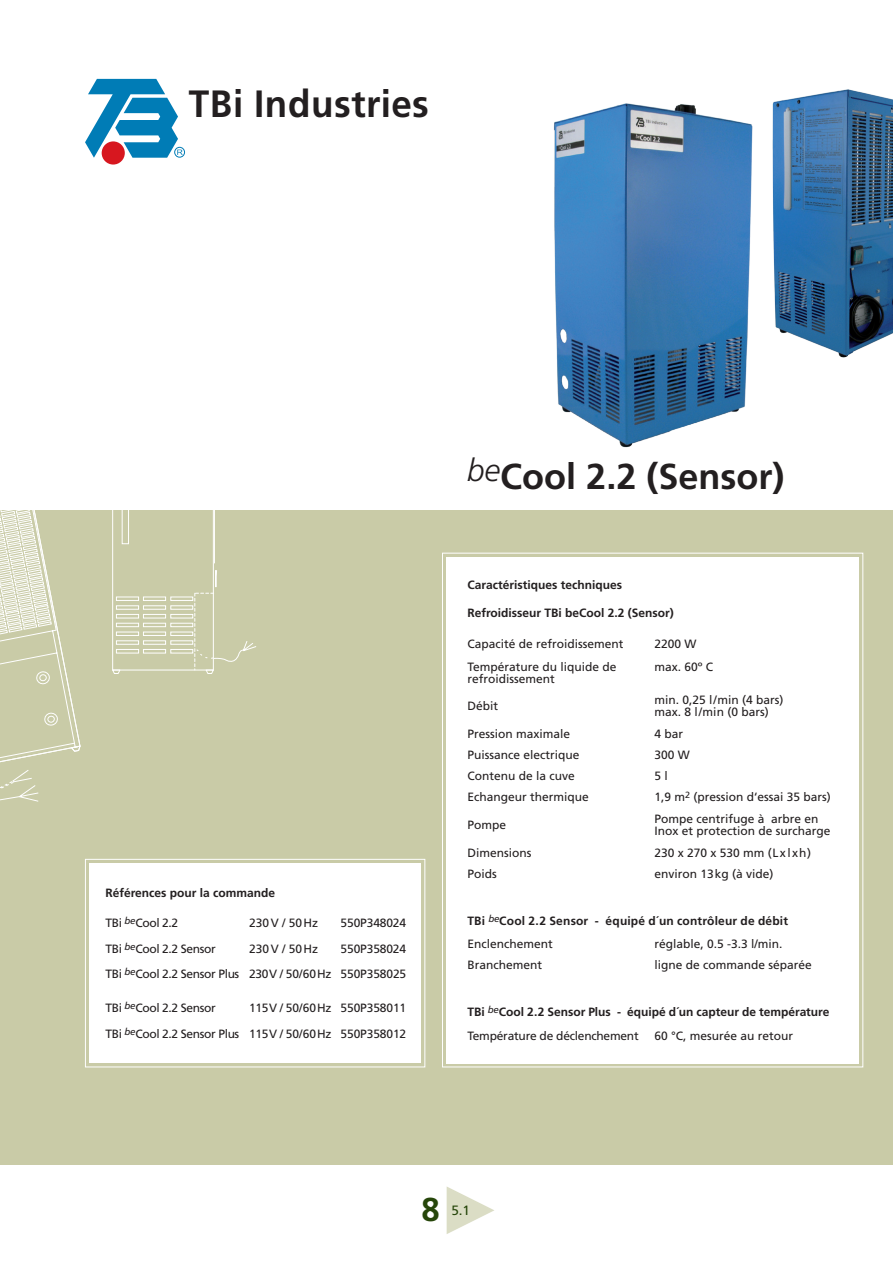
<style>
.page{position:relative;width:893px;height:1263px;background:#fff}
.page>*{position:absolute;margin:0;border:0;box-sizing:border-box;transform-origin:0 0}
.t1{font:700 37.95px "Frutiger";color:#231f20}
.t2{font:700 36px "Frutiger LT Std";color:#231f20}
.t3{font:700 33px "Frutiger LT Std";color:#26460a}
.t4{font:13.5px "Frutiger LT Std";color:#26460a}
.t5{font:12px/12px "Frutiger LT Std";color:#231f20}
.t6{font:700 12px/23.4px "Frutiger LT Std";color:#231f20}
.t7{font:12px "Frutiger LT Std";letter-spacing:-.03em;color:#231f20}
.s1{font-weight:400}
.s2{font-family:"Times New Roman";font-weight:400;font-size:67.5px;color:#dbddc5}
</style>
<div class="page">
<div style="left:0;top:510px;width:893px;height:655px;background:#c9cba7"></div>
<svg style="left:442px;top:552px;width:422px;height:516px"></svg>
<div style="left:446px;top:557px;width:413px;height:506px;background:#fff"></div>
<div style="left:85px;top:858px;width:341px;height:210px;background:#fff"></div>
<svg style="left:112px;top:510px;width:144px;height:164px"></svg>
<svg style="left:0;top:510px;width:81px;height:292px"></svg>
<svg style="left:102px;top:141px;width:23px;height:24px"></svg>
<div style="left:174px;top:147px;width:11px;height:11px;border:1px solid #007cb6;border-radius:50%"></div>
<svg style="left:85px;top:79px;width:98px;height:79px"></svg>
<img style="left:772px;top:89px;width:121px;height:269px">
<img style="left:554px;top:103px;width:199px;height:345px">
<h1 class="t1" style="left:189px;top:81px;width:242px">TBi Industries</h1>
<p class="t6" style="left:105px;top:882px;width:171px">Références pour la commande</p>
<p class="t5" style="left:105px;top:917px;width:74px">TBi <sup>be</sup>Cool 2.2</p>
<p class="t5" style="left:249px;top:917px;width:71px">230V / 50Hz</p>
<p class="t5" style="left:341px;top:917px;width:67px">550P348024</p>
<p class="t7" style="left:105px;top:941px;width:112px">TBi <sup>be</sup>Cool 2.2 Sensor</p>
<p class="t5" style="left:249px;top:943px;width:71px">230V / 50Hz</p>
<p class="t5" style="left:105px;top:936px;width:302px;line-height:25.5px;text-align:right">550P358024<br>TBi <sup>be</sup>Cool 2.2 Sensor Plus 230V / 50/60Hz 550P358025</p>
<p class="t7" style="left:105px;top:1001px;width:112px">TBi <sup>be</sup>Cool 2.2 Sensor</p>
<p class="t5" style="left:105px;top:995px;width:302px;line-height:25.5px;text-align:right">115V / 50/60Hz 550P358011<br>TBi <sup>be</sup>Cool 2.2 Sensor Plus 115V / 50/60Hz 550P358012</p>
<h2 class="t2" style="left:467px;top:455px;width:319px"><sup>be</sup>Cool 2.2 (Sensor)</h2>
<p class="t6" style="left:467px;top:573px;width:156px">Caractéristiques techniques</p>
<p class="t6" style="left:467px;top:601px;width:208px">Refroidisseur TBi beCool 2.2 (Sensor)</p>
<p class="t5" style="left:467px;top:638px;width:158px">Capacité de refroidissement</p>
<p class="t5" style="left:654px;top:638px;width:44px">2200 W</p>
<p class="t5" style="left:467px;top:661px;width:151px">Température du liquide de refroidissement</p>
<p class="t5" style="left:654px;top:661px;width:60px">max. 60º C</p>
<p class="t5" style="left:467px;top:700px;width:32px">Débit</p>
<p class="t5" style="left:654px;top:694px;width:130px">min. 0,25 l /min (4 bars) max. 8 l /min (0 bars)</p>
<p class="t5" style="left:467px;top:727px;width:104px">Pression maximale</p>
<p class="t5" style="left:654px;top:727px;width:30px">4 bar</p>
<p class="t5" style="left:467px;top:749px;width:114px">Puissance electrique</p>
<p class="t5" style="left:654px;top:749px;width:37px">300 W</p>
<p class="t5" style="left:467px;top:770px;width:109px">Contenu de la cuve</p>
<p class="t5" style="left:654px;top:770px;width:15px">5 l</p>
<p class="t5" style="left:467px;top:791px;width:123px">Echangeur thermique</p>
<p class="t5" style="left:654px;top:791px;width:178px">1,9 m<sup>2</sup> (pression d‘essai 35 bars)</p>
<p class="t5" style="left:467px;top:819px;width:40px">Pompe</p>
<p class="t5" style="left:654px;top:813px;width:178px">Pompe centrifuge à arbre en<br>Inox et protection de surcharge</p>
<p class="t5" style="left:467px;top:846px;width:66px">Dimensions</p>
<p class="t5" style="left:654px;top:846px;width:158px">230 x 270 x 530 mm (L x l x h)</p>
<p class="t5" style="left:467px;top:868px;width:31px">Poids</p>
<p class="t5" style="left:654px;top:868px;width:121px">environ 13 kg (à vide)</p>
<p class="t6" style="left:467px;top:909px;width:322px">TBi <sup>be</sup>Cool 2.2 Sensor - équipé d´un contrôleur de débit<br><span class="s1">Enclenchement</span></p>
<p class="t5" style="left:654px;top:938px;width:130px">réglable, 0.5 -3.3 l/min.</p>
<p class="t5" style="left:467px;top:959px;width:76px">Branchement</p>
<p class="t5" style="left:654px;top:959px;width:159px">ligne de commande séparée</p>
<p class="t6" style="left:467px;top:1000px;width:364px">TBi <sup>be</sup>Cool 2.2 Sensor Plus - équipé d´un capteur de température<br><span class="s1">Température de déclenchement</span></p>
<p class="t5" style="left:654px;top:1029px;width:140px">60 °C, mesurée au retour</p>
<h3 class="t3" style="left:422px;top:1190px;width:84px">8<span class="s2">►</span></h3>
<p class="t4" style="left:451px;top:1203px;width:20px">5.1</p>
</div>
